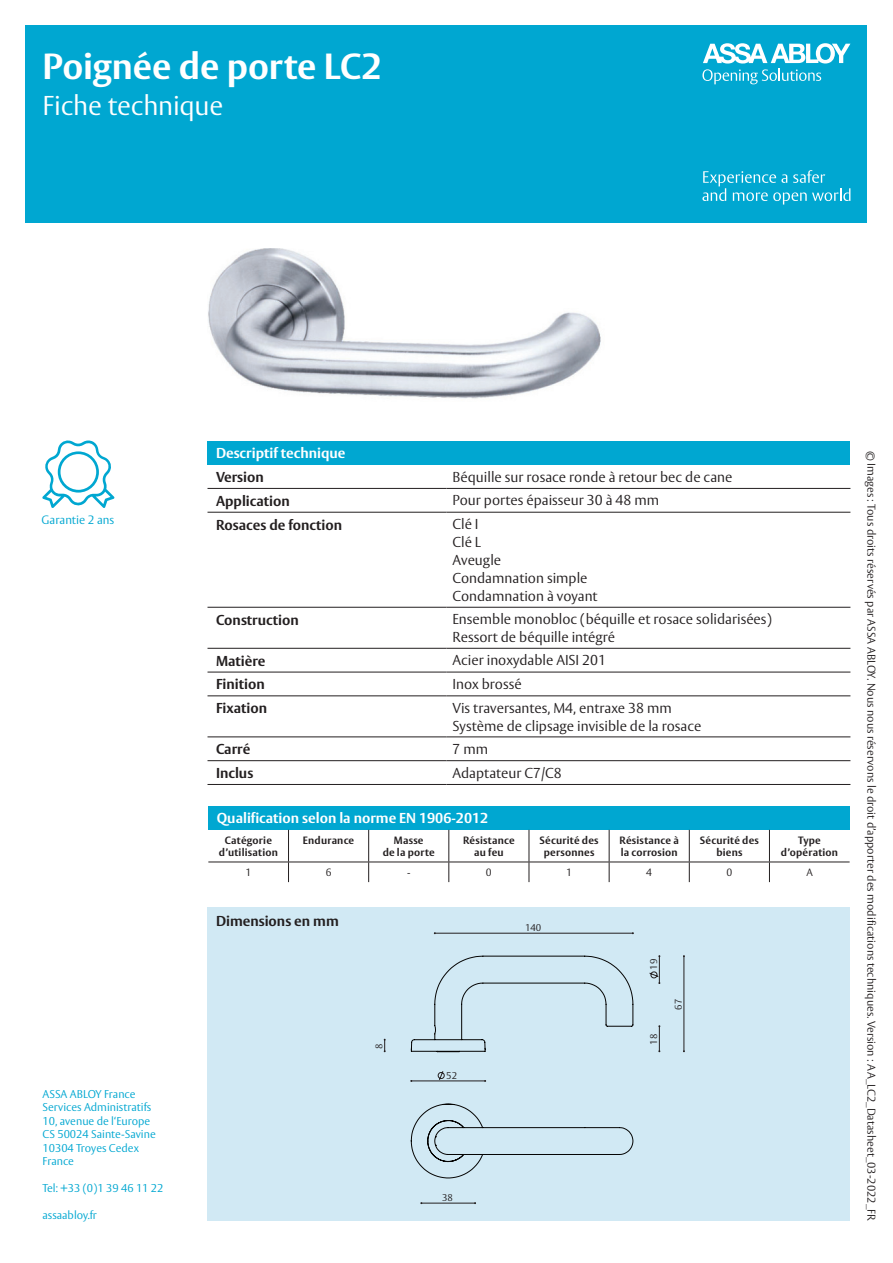
<style>
.page{position:relative;width:893px;height:1263px;background:#fff}
.page>*{position:absolute;margin:0;border:0;box-sizing:border-box;transform-origin:0 0}
._01_Headline_a4{font:700 36px "ASSA Vesta";letter-spacing:-.005em;color:#fff}
._02_Subheadline_a4{font:300 27px "ASSA Vesta";letter-spacing:-.01em;color:#fff}
._08_table_data{font:300 14.25px/18px "ASSA Vesta";color:#231f20}
._08_table_data_head{font:700 14.25px "ASSA Vesta";color:#231f20}
._08_table_data_head-2{font:700 14.25px "ASSA Vesta";color:#fff}
._07_marginal{font:300 12px "ASSA Vesta";color:#00a7d1}
.modificationhint{font:300 11.25px "ASSA Vesta";color:#231f20}
.Adress_marginal{font:300 11.25px/13.5px "ASSA Vesta";color:#00a7d1}
._08_table_data_head-3{font:700 10.5px/12px "ASSA Vesta";letter-spacing:.02em;color:#231f20;text-align:center}
._08_table_data_small{font:300 10.5px "ASSA Vesta";color:#231f20}
.t1{font:300 9.75px "ASSA Vesta";color:#231f20}
</style>
<div class="page">
<div style="left:26px;top:26px;width:841px;height:197px;background:#00a7d1"></div>
<div style="left:207px;top:441px;width:643px;height:24px;background:#00a7d1"></div>
<hr style="left:207px;top:488px;width:239px;height:1px;background:#231f20">
<hr style="left:446px;top:488px;width:404px;height:1px;background:#231f20">
<hr style="left:207px;top:512px;width:239px;height:1px;background:#231f20">
<hr style="left:446px;top:512px;width:404px;height:1px;background:#231f20">
<hr style="left:207px;top:607px;width:239px;height:1px;background:#231f20">
<hr style="left:446px;top:607px;width:404px;height:1px;background:#231f20">
<hr style="left:207px;top:648px;width:239px;height:1px;background:#231f20">
<hr style="left:446px;top:648px;width:404px;height:1px;background:#231f20">
<hr style="left:207px;top:672px;width:239px;height:1px;background:#231f20">
<hr style="left:446px;top:672px;width:404px;height:1px;background:#231f20">
<hr style="left:207px;top:695px;width:239px;height:1px;background:#231f20">
<hr style="left:446px;top:695px;width:404px;height:1px;background:#231f20">
<hr style="left:207px;top:736px;width:239px;height:1px;background:#231f20">
<hr style="left:446px;top:736px;width:404px;height:1px;background:#231f20">
<hr style="left:207px;top:760px;width:239px;height:1px;background:#231f20">
<hr style="left:446px;top:760px;width:404px;height:1px;background:#231f20">
<hr style="left:207px;top:784px;width:239px;height:1px;background:#231f20">
<hr style="left:446px;top:784px;width:404px;height:1px;background:#231f20">
<div style="left:207px;top:907px;width:643px;height:313px;background:#d1e9f4"></div>
<svg style="left:420px;top:1202px;width:56px;height:2px"></svg>
<svg style="left:434px;top:932px;width:200px;height:2px"></svg>
<svg style="left:410px;top:1071px;width:76px;height:11px"></svg>
<svg style="left:384px;top:955px;width:301px;height:97px"></svg>
<svg style="left:411px;top:1103px;width:223px;height:76px"></svg>
<svg style="left:702px;top:43px;width:148px;height:41px"></svg>
<svg style="left:702px;top:170px;width:148px;height:35px"></svg>
<img style="left:208px;top:248px;width:393px;height:151px">
<div style="left:208px;top:806px;width:642px;height:24px;background:#00a7d1"></div>
<hr style="left:288px;top:830px;width:1px;height:31px;background:#231f20">
<hr style="left:368px;top:830px;width:1px;height:31px;background:#231f20">
<hr style="left:448px;top:830px;width:1px;height:31px;background:#231f20">
<hr style="left:529px;top:830px;width:1px;height:31px;background:#231f20">
<hr style="left:609px;top:830px;width:1px;height:31px;background:#231f20">
<hr style="left:689px;top:830px;width:1px;height:31px;background:#231f20">
<hr style="left:769px;top:830px;width:1px;height:31px;background:#231f20">
<hr style="left:208px;top:861px;width:80px;height:1px;background:#231f20">
<hr style="left:288px;top:861px;width:81px;height:1px;background:#231f20">
<svg style="left:288px;top:862px;width:1px;height:20px"></svg>
<hr style="left:369px;top:861px;width:80px;height:1px;background:#231f20">
<svg style="left:368px;top:862px;width:1px;height:20px"></svg>
<hr style="left:449px;top:861px;width:80px;height:1px;background:#231f20">
<svg style="left:448px;top:862px;width:1px;height:20px"></svg>
<hr style="left:529px;top:861px;width:80px;height:1px;background:#231f20">
<svg style="left:529px;top:862px;width:1px;height:20px"></svg>
<hr style="left:609px;top:861px;width:80px;height:1px;background:#231f20">
<svg style="left:609px;top:862px;width:1px;height:20px"></svg>
<hr style="left:689px;top:861px;width:80px;height:1px;background:#231f20">
<svg style="left:689px;top:862px;width:1px;height:20px"></svg>
<hr style="left:769px;top:861px;width:81px;height:1px;background:#231f20">
<svg style="left:769px;top:862px;width:1px;height:20px"></svg>
<svg style="left:42px;top:440px;width:72px;height:68px"></svg>
<p class="_01_Headline_a4" style="left:43px;top:44px;width:341px">Poignée de porte LC2</p>
<p class="_02_Subheadline_a4" style="left:43px;top:89px;width:182px">Fiche technique</p>
<p class="_07_marginal" style="left:42px;top:512px;width:74px">Garantie 2 ans</p>
<p class="Adress_marginal" style="left:43px;top:1088px;width:110px">ASSA ABLOY France<br>Services Administratifs</p>
<p class="Adress_marginal" style="left:43px;top:1115px;width:109px">10, avenue de l‘Europe</p>
<p class="Adress_marginal" style="left:43px;top:1128px;width:115px">CS 50024 Sainte-Savine<br>10304 Troyes Cedex<br>France</p>
<p class="Adress_marginal" style="left:43px;top:1182px;width:122px">Tel: +33 (0)1 39 46 11 22</p>
<p class="Adress_marginal" style="left:43px;top:1209px;width:56px">assaabloy.fr</p>
<p class="_08_table_data_head-2" style="left:216px;top:444px;width:131px">Descriptif technique</p>
<p class="_08_table_data_head" style="left:216px;top:468px;width:49px">Version</p>
<p class="_08_table_data" style="left:452px;top:468px;width:281px">Béquille sur rosace ronde à retour bec de cane</p>
<p class="_08_table_data_head" style="left:216px;top:492px;width:75px">Application</p>
<p class="_08_table_data" style="left:452px;top:492px;width:208px">Pour portes épaisseur 30 à 48 mm</p>
<p class="_08_table_data_head" style="left:216px;top:516px;width:128px">Rosaces de fonction</p>
<p class="_08_table_data" style="left:452px;top:516px;width:28px">Clé I</p>
<p class="_08_table_data" style="left:452px;top:534px;width:30px">Clé L</p>
<p class="_08_table_data" style="left:452px;top:552px;width:50px">Aveugle</p>
<p class="_08_table_data" style="left:452px;top:570px;width:137px">Condamnation simple</p>
<p class="_08_table_data" style="left:452px;top:588px;width:147px">Condamnation à voyant</p>
<p class="_08_table_data_head" style="left:216px;top:611px;width:84px">Construction</p>
<p class="_08_table_data" style="left:452px;top:611px;width:321px">Ensemble monobloc (béquille et rosace solidarisées)<br>Ressort de béquille intégré</p>
<p class="_08_table_data_head" style="left:216px;top:652px;width:51px">Matière</p>
<p class="_08_table_data" style="left:452px;top:652px;width:155px">Acier inoxydable AISI 201</p>
<p class="_08_table_data_head" style="left:216px;top:676px;width:50px">Finition</p>
<p class="_08_table_data" style="left:452px;top:676px;width:71px">Inox brossé</p>
<p class="_08_table_data_head" style="left:216px;top:699px;width:53px">Fixation</p>
<p class="_08_table_data" style="left:452px;top:699px;width:250px">Vis traversantes, M4, entraxe 38 mm<br>Système de clipsage invisible de la rosace</p>
<p class="_08_table_data_head" style="left:216px;top:740px;width:36px">Carré</p>
<p class="_08_table_data" style="left:452px;top:740px;width:37px">7 mm</p>
<p class="_08_table_data_head" style="left:216px;top:764px;width:39px">Inclus</p>
<p class="_08_table_data" style="left:452px;top:764px;width:111px">Adaptateur C7/C8</p>
<p class="_08_table_data_head-2" style="left:217px;top:810px;width:273px">Qualification selon la norme EN 1906-2012</p>
<p class="_08_table_data_head-3" style="left:219px;top:835px;width:60px">Catégorie d’utilisation</p>
<p class="_08_table_data_head-3" style="left:303px;top:835px;width:53px">Endurance</p>
<p class="_08_table_data_head-3" style="left:383px;top:835px;width:54px">Masse<br>de la porte</p>
<p class="_08_table_data_head-3" style="left:463px;top:835px;width:53px">Résistance au feu</p>
<p class="_08_table_data_head-3" style="left:539px;top:835px;width:61px">Sécurité des personnes</p>
<p class="_08_table_data_head-3" style="left:620px;top:835px;width:61px;text-align:left">Résistance à la corrosion</p>
<p class="_08_table_data_head-3" style="left:700px;top:835px;width:61px">Sécurité des biens</p>
<p class="_08_table_data_head-3" style="left:781px;top:835px;width:59px">Type d’opération</p>
<p class="_08_table_data_small" style="left:245px;top:866px;width:7px">1</p>
<p class="_08_table_data_small" style="left:326px;top:866px;width:7px">6</p>
<p class="_08_table_data_small" style="left:407px;top:866px;width:5px">-</p>
<p class="_08_table_data_small" style="left:486px;top:866px;width:7px">0</p>
<p class="_08_table_data_small" style="left:566px;top:866px;width:7px">1</p>
<p class="_08_table_data_small" style="left:646px;top:866px;width:7px">4</p>
<p class="_08_table_data_small" style="left:726px;top:866px;width:7px">0</p>
<p class="_08_table_data_small" style="left:806px;top:866px;width:8px">A</p>
<p class="_08_table_data_head" style="left:216px;top:912px;width:124px">Dimensions en mm</p>
<p class="t1" style="left:373px;top:1049px;width:7px;rotate:-90deg">8</p>
<p class="t1" style="left:446px;top:1069px;width:12px">52</p>
<p class="t1" style="left:442px;top:1192px;width:12px">38</p>
<p class="t1" style="left:525px;top:922px;width:18px">140</p>
<p class="t1" style="left:648px;top:970px;width:12px;rotate:-90deg">19</p>
<p class="t1" style="left:648px;top:1045px;width:12px;rotate:-90deg">18</p>
<p class="t1" style="left:672px;top:1010px;width:12px;rotate:-90deg">67</p>
<p class="modificationhint" style="left:878px;top:451px;width:771px;rotate:90deg">© Images : Tous droits réservés par ASSA ABLOY. Nous nous réservons le droit d’apporter des modifications techniques. Version : AA_LC2_Datasheet_03-2022_FR</p>
</div>
